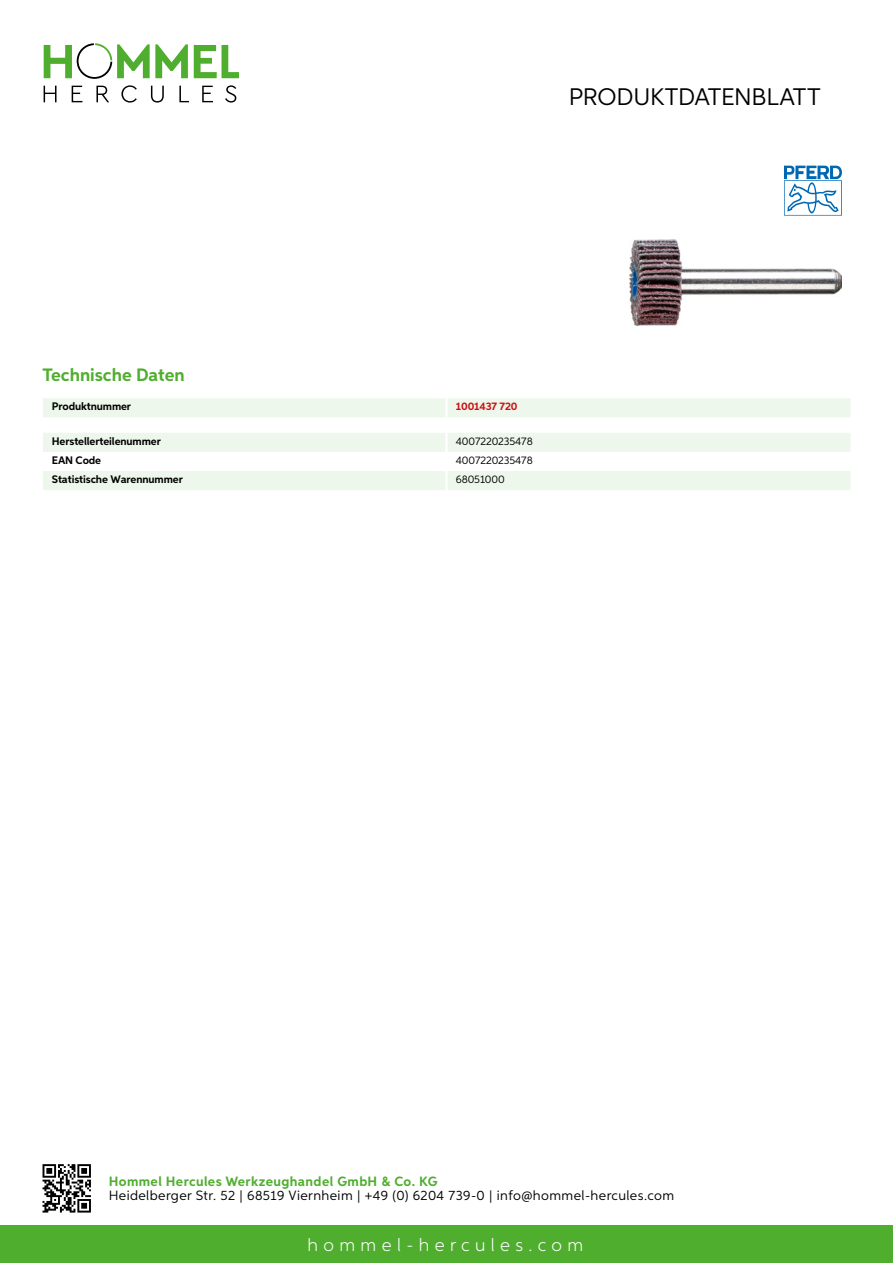
<style>
.page{position:relative;width:893px;height:1263px;background:#fff}
.page>*{position:absolute;margin:0;border:0;box-sizing:border-box;transform-origin:0 0}
.t1{font:24px "Aspira";letter-spacing:-.01em;color:#000}
.t2{font:300 18px "Aspira";letter-spacing:.3em;color:#fff}
.t3{font:700 18px "Aspira";color:#50ae2f}
.t4{font:13.5px "Aspira";letter-spacing:.03em;color:#000}
.t5{font:700 13.5px "Aspira";letter-spacing:.03em;color:#50ae2f}
.t6{font:700 10.95px "Aspira";letter-spacing:-.01em;color:#000}
.t7{font:10.95px "Aspira";letter-spacing:-.01em;color:#000}
.t8{font:700 10.95px "Aspira";letter-spacing:-.01em;color:#cd1013}
</style>
<div class="page">
<div style="left:0;top:1226px;width:893px;height:37px;background:#50ae2f"></div>
<svg style="left:43px;top:1164px;width:48px;height:48px"></svg>
<svg style="left:194px;top:45px;width:45px;height:33px"></svg>
<svg style="left:44px;top:43px;width:144px;height:36px"></svg>
<svg style="left:44px;top:86px;width:13px;height:16px"></svg>
<svg style="left:72px;top:86px;width:10px;height:16px"></svg>
<svg style="left:96px;top:86px;width:13px;height:16px"></svg>
<svg style="left:121px;top:85px;width:16px;height:18px"></svg>
<svg style="left:151px;top:86px;width:13px;height:17px"></svg>
<svg style="left:179px;top:86px;width:10px;height:16px"></svg>
<svg style="left:202px;top:86px;width:11px;height:16px"></svg>
<svg style="left:225px;top:85px;width:11px;height:18px"></svg>
<div style="left:43px;top:398px;width:807px;height:19px;background:#eef7eb"></div>
<hr style="left:445px;top:398px;width:3px;height:19px;background:#fff">
<svg style="left:43px;top:433px;width:807px;height:57px"></svg>
<hr style="left:445px;top:471px;width:3px;height:19px;background:#fff">
<img style="left:629px;top:239px;width:213px;height:87px">
<svg style="left:784px;top:166px;width:58px;height:50px"></svg>
<h1 class="t1" style="left:569px;top:82px;width:253px">Produktdatenblatt</h1>
<h2 class="t3" style="left:43px;top:364px;width:144px">Technische Daten</h2>
<p class="t6" style="left:52px;top:400px;width:81px">Produktnummer</p>
<p class="t8" style="left:456px;top:400px;width:63px">1001437 720</p>
<p class="t6" style="left:52px;top:434px;width:111px">Herstellerteilenummer</p>
<p class="t7" style="left:456px;top:434px;width:78px">4007220235478</p>
<p class="t6" style="left:52px;top:453px;width:51px">EAN Code</p>
<p class="t7" style="left:456px;top:453px;width:78px">4007220235478</p>
<p class="t6" style="left:52px;top:472px;width:132px">Statistische Warennummer</p>
<p class="t7" style="left:456px;top:472px;width:50px">68051000</p>
<p class="t5" style="left:109px;top:1172px;width:330px">Hommel Hercules Werkzeughandel GmbH &amp; Co. KG</p>
<p class="t4" style="left:109px;top:1187px;width:567px">Heidelberger Str. 52 | 68519 Viernheim | +49 (0) 6204 739-0 | info@hommel-hercules.com</p>
<h2 class="t2" style="left:307px;top:1234px;width:277px">hommel-hercules.com</h2>
</div>
